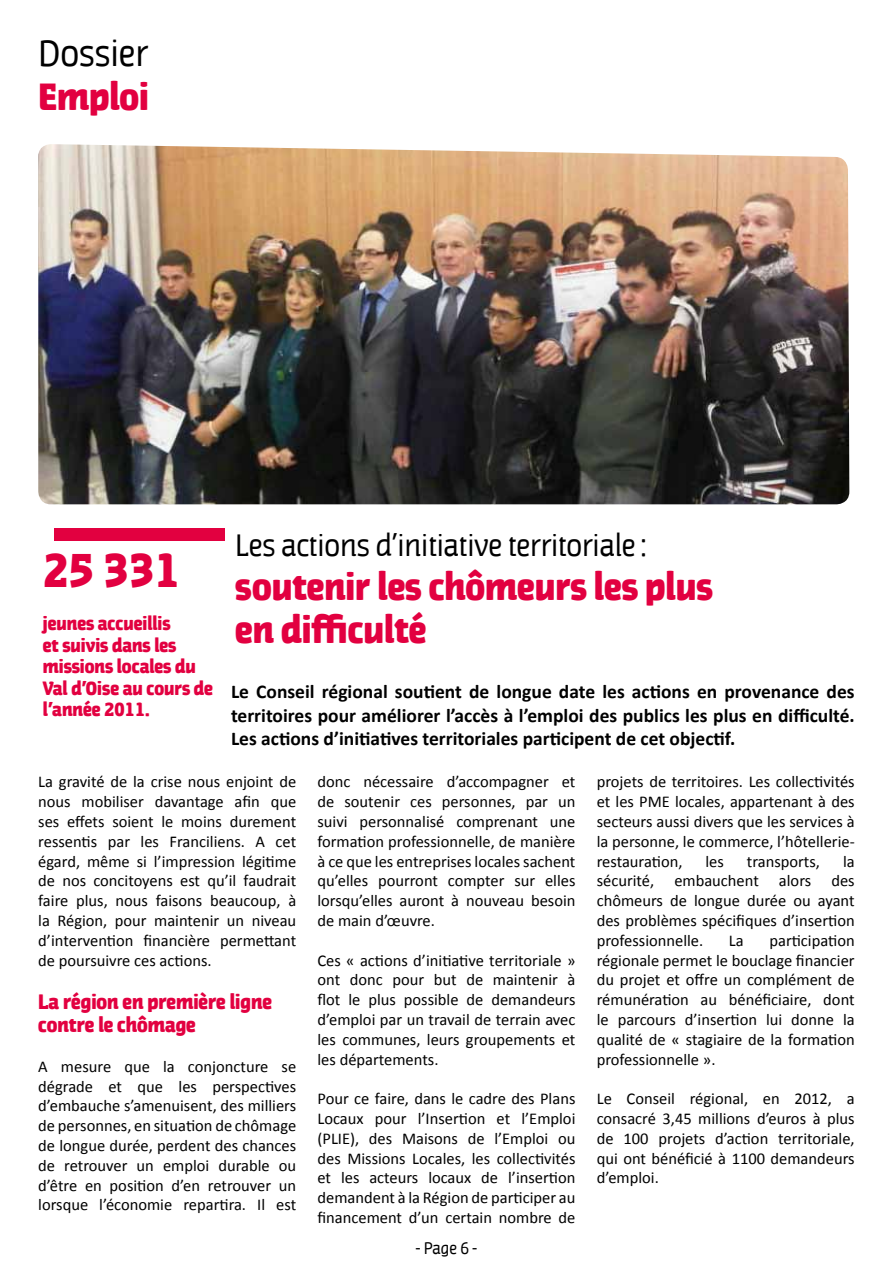
<style>
.page{position:relative;width:893px;height:1263px;background:#fff}
.page>*{position:absolute;margin:0;border:0;box-sizing:border-box;transform-origin:0 0}
.t1{font:900 45px "Jaures";color:#e20040}
.t2{font:900 36px/43.2px "Jaures";color:#e20040}
.t3{font:36px "Jaures";color:#000}
.t4{font:30px "Jaures";color:#000}
.t5{font:700 19.5px/23.4px "Calibri";color:#000;text-align:justify}
.t6{font:900 19.5px/23.4px "Jaures";color:#e20040}
.t7{font:900 18px/21.6px "Jaures";color:#e20040}
.t8{font:16.5px/19.8px "Calibri";color:#000;text-align:justify}
.t9{font:16.5px "Jaures";color:#000}
</style>
<div class="page">
<div style="left:55px;top:528px;width:170px;height:13px;background:#e20040"></div>
<img style="left:38px;top:144px;width:811px;height:360px">
<h2 class="t3" style="left:38px;top:34px;width:111px">Dossier</h2>
<h2 class="t2" style="left:38px;top:75px;width:112px">Emploi</h2>
<h1 class="t1" style="left:43px;top:542px;width:139px">25 331</h1>
<p class="t7" style="left:43px;top:613px;width:172px">jeunes accueillis<br>et suivis dans les missions locales du<br>Val d’Oise au cours de l’année 2011.</p>
<h3 class="t4" style="left:235px;top:529px;width:412px">Les actions d’initiative territoriale :</h3>
<h2 class="t2" style="left:235px;top:565px;width:479px">soutenir les chômeurs les plus en difficulté</h2>
<p class="t5" style="left:231px;top:680px;width:625px">Le Conseil régional soutient de longue date les actions en provenance des territoires pour améliorer l’accès à l’emploi des publics les plus en difficulté.<br>Les actions d’initiatives territoriales participent de cet objectif.</p>
<p class="t8" style="left:38px;top:772px;width:259px">La gravité de la crise nous enjoint de nous mobiliser davantage afin que ses effets soient le moins durement ressentis par les Franciliens. A cet égard, même si l’impression légitime de nos concitoyens est qu’il faudrait faire plus, nous faisons beaucoup, à la Région, pour maintenir un niveau d’intervention financière permettant de poursuivre ces actions.</p>
<p class="t6" style="left:38px;top:990px;width:235px">La région en première ligne contre le chômage</p>
<p class="t8" style="left:38px;top:1056px;width:259px">A mesure que la conjoncture se dégrade et que les perspectives d’embauche s’amenuisent, des milliers de personnes, en situation de chômage de longue durée, perdent des chances de retrouver un emploi durable ou d’être en position d’en retrouver un lorsque l’économie repartira. Il est</p>
<p class="t8" style="left:317px;top:772px;width:259px">donc nécessaire d’accompagner et de soutenir ces personnes, par un suivi personnalisé comprenant une formation professionnelle, de manière à ce que les entreprises locales sachent qu’elles pourront compter sur elles lorsqu’elles auront à nouveau besoin de main d’œuvre.</p>
<p class="t8" style="left:317px;top:950px;width:259px">Ces « actions d’initiative territoriale » ont donc pour but de maintenir à flot le plus possible de demandeurs d’emploi par un travail de terrain avec les communes, leurs groupements et les départements.</p>
<p class="t8" style="left:317px;top:1089px;width:259px">Pour ce faire, dans le cadre des Plans Locaux pour l’Insertion et l’Emploi (PLIE), des Maisons de l’Emploi ou des Missions Locales, les collectivités et les acteurs locaux de l’insertion demandent à la Région de participer au financement d’un certain nombre de</p>
<p class="t9" style="left:416px;top:1239px;width:63px">- Page 6 -</p>
<p class="t8" style="left:597px;top:772px;width:259px">projets de territoires. Les collectivités et les PME locales, appartenant à des secteurs aussi divers que les services à la personne, le commerce, l’hôtellerie&shy;restauration,</p>
<p class="t8" style="left:597px;top:851px;width:259px;text-indent:246px">la sécurité, embauchent alors des chômeurs de longue durée ou ayant des problèmes spécifiques d’insertion professionnelle.</p>
<p class="t8" style="left:705px;top:851px;width:20px">les</p>
<p class="t8" style="left:747px;top:851px;width:75px">transports,</p>
<p class="t8" style="left:597px;top:930px;width:259px;text-indent:173px">participation régionale permet le bouclage financier du projet et offre un complément de rémunération au bénéficiaire, dont le parcours d’insertion lui donne la qualité de « stagiaire de la formation professionnelle ».</p>
<p class="t8" style="left:597px;top:1089px;width:259px">Le Conseil régional, en 2012, a consacré 3,45 millions d’euros à plus de 100 projets d’action territoriale, qui ont bénéficié à 1100 demandeurs d’emploi.</p>
<p class="t8" style="left:729px;top:930px;width:16px">La</p>
</div>
